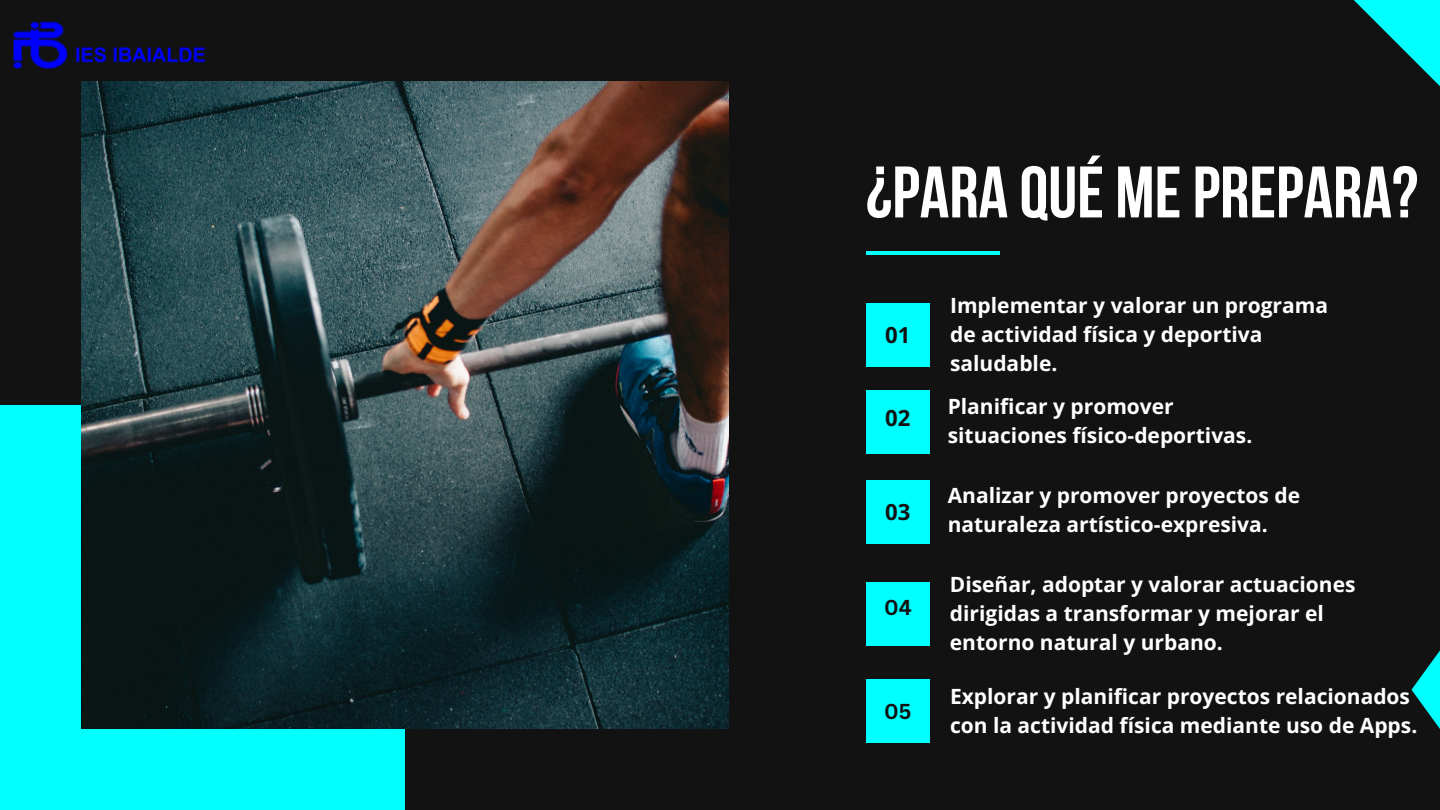
<style>
.page{position:relative;width:1440px;height:810px;background:#121212}
.page>*{position:absolute;margin:0;border:0;box-sizing:border-box;transform-origin:0 0}
.t1{font:72.7px "Bebas Neue Cyrillic";color:#fff}
.t2{font:700 22.1px "Open Sans";color:#121212}
.t3{font:700 21px/29.2px "Open Sans";color:#fff}
.t4{font:700 21px "Canva Sans";color:#121212}
</style>
<div class="page">
<svg style="left:1354px;top:0;width:86px;height:86px"></svg>
<svg style="left:1411px;top:650px;width:29px;height:79px"></svg>
<div style="left:0;top:405px;width:405px;height:405px;background:#0ff"></div>
<img style="left:81px;top:81px;width:648px;height:648px">
<hr style="left:866px;top:251px;width:134px;height:4px;background:#0ff">
<div style="left:866px;top:303px;width:64px;height:64px;background:#0ff"></div>
<div style="left:866px;top:390px;width:64px;height:63px;background:#0ff"></div>
<div style="left:866px;top:480px;width:64px;height:64px;background:#0ff"></div>
<div style="left:866px;top:582px;width:64px;height:64px;background:#0ff"></div>
<div style="left:866px;top:680px;width:64px;height:63px;background:#0ff"></div>
<img style="left:13px;top:21px;width:206px;height:62px">
<p class="t1" style="left:866px;top:163px;width:554px">¿PARA QUÉ ME PREPARA?</p>
<p class="t2" style="left:885px;top:319px;width:27px">01</p>
<h1 class="t3" style="left:950px;top:290px;width:380px">Implementar y valorar un programa de actividad física y deportiva saludable.</h1>
<p class="t2" style="left:885px;top:402px;width:27px">02</p>
<p class="t3" style="left:948px;top:391px;width:306px">Planificar y promover situaciones físico-deportivas.</p>
<p class="t2" style="left:885px;top:496px;width:27px">03</p>
<p class="t4" style="left:884px;top:593px;width:29px">04</p>
<p class="t4" style="left:884px;top:696px;width:29px">05</p>
<p class="t3" style="left:948px;top:480px;width:354px">Analizar y promover proyectos de naturaleza artístico-expresiva.</p>
<p class="t3" style="left:950px;top:569px;width:407px">Diseñar, adoptar y valorar actuaciones dirigidas a transformar y mejorar el entorno natural y urbano.</p>
<p class="t3" style="left:950px;top:681px;width:469px">Explorar y planificar proyectos relacionados con la actividad física mediante uso de Apps.</p>
</div>
